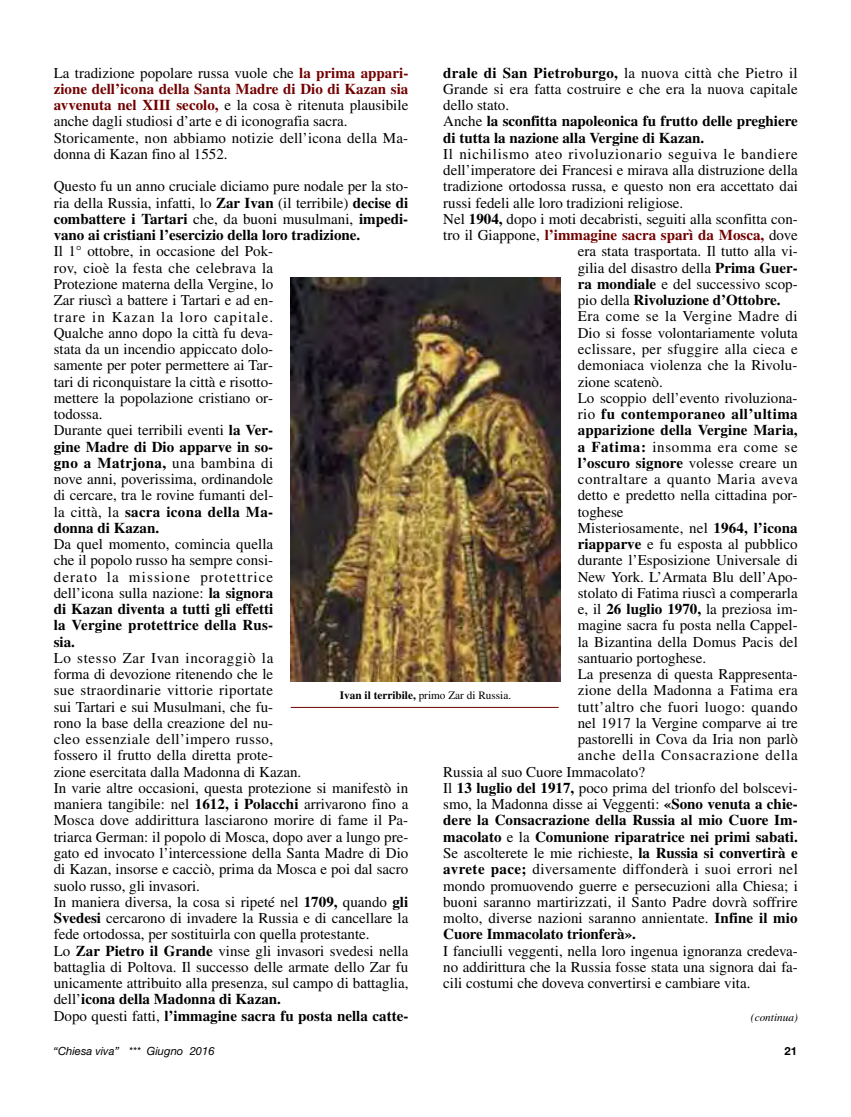
<style>
.page{position:relative;width:851px;height:1117px;background:#fff}
.page>*{position:absolute;margin:0;border:0;box-sizing:border-box;transform-origin:0 0}
.t1{font:15px/16.2px "Times LT Std";color:#000}
.t2{font:700 15px/16.2px "Times LT Std";color:#000}
.t3{font:15px "Times LT Std";letter-spacing:.03em;color:#000}
.t4{font:15px "Times LT Std";letter-spacing:.045em;color:#000}
.t5{font:15px "Times LT Std";letter-spacing:.02em;color:#000}
.t6{font:700 15px "Times LT Std";color:#730000}
.t7{font:700 15px "Times LT Std";letter-spacing:.03em;color:#000}
.t8{font:15px "Times LT Std";letter-spacing:.04em;color:#000}
.t9{font:15px "Times LT Std";letter-spacing:.055em;color:#000}
.t10{font:15px "Times LT Std";letter-spacing:.035em;color:#000}
.t11{font:11.25px "Times LT Std";color:#000}
.t12{font:italic 11.25px "Helvetica Neue";color:#000}
.t13{font:italic 11.25px "Times LT Std";color:#000}
.t14{font:700 11.25px "Helvetica Neue";color:#000}
.s1{font-weight:400}
.s2{font-weight:700}
.s3{font-weight:400;color:#000}
.s4{font-weight:700;color:#730000}
</style>
<div class="page">
<img style="left:291px;top:277px;width:269px;height:404px">
<hr style="left:291px;top:707px;width:267px;height:1px;background:#730000">
<p class="t2" style="left:443px;top:66px;width:356px">drale di San Pietroburgo, <span class="s1">la nuova città che Pietro il Grande si era fatta costruire e che era la nuova capitale dello stato.<br>Anche</span> la sconfitta napoleonica fu frutto delle preghiere di tutta la nazione alla Vergine di Kazan.</p>
<p class="t4" style="left:443px;top:149px;width:356px">Il nichilismo ateo rivoluzionario seguiva le bandiere</p>
<p class="t1" style="left:443px;top:163px;width:356px">dell’imperatore dei Francesi e mirava alla distruzione della</p>
<p class="t1" style="left:443px;top:180px;width:356px">tradizione ortodossa russa, e questo non era accettato dai</p>
<p class="t1" style="left:443px;top:196px;width:241px">russi fedeli alle loro tradizioni religiose.</p>
<p class="t1" style="left:443px;top:212px;width:356px">Nel <span class="s2">1904,</span> dopo i moti decabristi, seguiti alla sconfitta con-</p>
<p class="t6" style="left:443px;top:230px;width:356px"><span class="s3">tro il Giappone,</span> l’immagine sacra sparì da Mosca, <span class="s3">dove</span></p>
<p class="t1" style="left:577px;top:245px;width:222px">era stata trasportata. Il tutto alla vi-</p>
<p class="t1" style="left:577px;top:261px;width:221px">gilia del disastro della <span class="s2">Prima Guer-</span></p>
<p class="t1" style="left:577px;top:277px;width:221px"><span class="s2">ra mondiale</span> e del successivo scop-</p>
<p class="t2" style="left:577px;top:293px;width:204px"><span class="s1">pio della</span> Rivoluzione d’Ottobre.</p>
<p class="t10" style="left:577px;top:311px;width:221px">Era come se la Vergine Madre di</p>
<p class="t1" style="left:577px;top:326px;width:221px">Dio si fosse volontariamente voluta</p>
<p class="t5" style="left:577px;top:343px;width:221px">eclissare, per sfuggire alla cieca e</p>
<p class="t1" style="left:577px;top:358px;width:221px">demoniaca violenza che la Rivolu-</p>
<p class="t1" style="left:577px;top:375px;width:86px">zione scatenò.</p>
<p class="t1" style="left:577px;top:391px;width:221px">Lo scoppio dell’evento rivoluziona-</p>
<p class="t7" style="left:577px;top:409px;width:221px"><span class="s1">rio</span> fu contemporaneo all’ultima</p>
<p class="t2" style="left:577px;top:423px;width:221px">apparizione della Vergine Maria,</p>
<p class="t4" style="left:577px;top:441px;width:221px"><span class="s2">a Fatima:</span> insomma era come se</p>
<p class="t2" style="left:577px;top:456px;width:221px">l’oscuro signore <span class="s1">volesse creare un</span></p>
<p class="t8" style="left:577px;top:473px;width:221px">contraltare a quanto Maria aveva</p>
<p class="t1" style="left:577px;top:488px;width:221px">detto e predetto nella cittadina por-</p>
<p class="t1" style="left:577px;top:505px;width:47px">toghese</p>
<p class="t1" style="left:577px;top:521px;width:221px">Misteriosamente, nel <span class="s2">1964, l’icona</span></p>
<p class="t1" style="left:577px;top:537px;width:221px"><span class="s2">riapparve</span> e fu esposta al pubblico</p>
<p class="t1" style="left:577px;top:553px;width:222px">durante l’Esposizione Universale di</p>
<p class="t1" style="left:577px;top:570px;width:221px">New York. L’Armata Blu dell’Apo-</p>
<p class="t1" style="left:577px;top:586px;width:221px">stolato di Fatima riuscì a comperarla</p>
<p class="t1" style="left:577px;top:602px;width:221px">e, il <span class="s2">26 luglio 1970,</span> la preziosa im-</p>
<p class="t1" style="left:577px;top:618px;width:221px">magine sacra fu posta nella Cappel-</p>
<p class="t1" style="left:577px;top:635px;width:221px">la Bizantina della Domus Pacis del</p>
<p class="t1" style="left:577px;top:651px;width:130px">santuario portoghese.</p>
<p class="t1" style="left:577px;top:667px;width:221px">La presenza di questa Rappresenta-</p>
<p class="t5" style="left:577px;top:685px;width:221px">zione della Madonna a Fatima era</p>
<p class="t3" style="left:577px;top:701px;width:221px">tutt’altro che fuori luogo: quando</p>
<p class="t1" style="left:577px;top:716px;width:221px">nel 1917 la Vergine comparve ai tre</p>
<p class="t1" style="left:577px;top:732px;width:221px">pastorelli in Cova da Iria non parlò</p>
<p class="t9" style="left:577px;top:750px;width:221px">anche della Consacrazione della</p>
<p class="t1" style="left:443px;top:764px;width:203px">Russia al suo Cuore Immacolato?</p>
<p class="t1" style="left:443px;top:781px;width:356px">Il <span class="s2">13 luglio del 1917,</span> poco prima del trionfo del bolscevi-</p>
<p class="t1" style="left:443px;top:797px;width:356px">smo, la Madonna disse ai Veggenti: <span class="s2">«Sono venuta a chie-</span></p>
<p class="t2" style="left:443px;top:813px;width:356px">dere la Consacrazione della Russia al mio Cuore Im-</p>
<p class="t2" style="left:443px;top:829px;width:356px">macolato <span class="s1">e la</span> Comunione riparatrice nei primi sabati.</p>
<p class="t1" style="left:443px;top:846px;width:356px">Se ascolterete le mie richieste, <span class="s2">la Russia si convertirà e</span></p>
<p class="t3" style="left:443px;top:863px;width:356px"><span class="s2">avrete pace;</span> diversamente diffonderà i suoi errori nel</p>
<p class="t1" style="left:443px;top:878px;width:356px">mondo promuovendo guerre e persecuzioni alla Chiesa; i</p>
<p class="t1" style="left:443px;top:894px;width:356px">buoni saranno martirizzati, il Santo Padre dovrà soffrire</p>
<p class="t1" style="left:443px;top:911px;width:356px">molto, diverse nazioni saranno annientate. <span class="s2">Infine il mio</span></p>
<p class="t2" style="left:443px;top:927px;width:194px">Cuore Immacolato trionferà».</p>
<p class="t1" style="left:443px;top:943px;width:356px;text-align:justify">I fanciulli veggenti, nella loro ingenua ignoranza credeva&shy;no addirittura che la Russia fosse stata una signora dai fa&shy;cili costumi che doveva convertirsi e cambiare vita.</p>
<p class="t13" style="left:750px;top:1012px;width:48px">(continua)</p>
<p class="t1" style="left:54px;top:66px;width:356px">La tradizione popolare russa vuole che <span class="s4">la prima appari&shy;zione dell’icona della Santa Madre di Dio di Kazan sia avvenuta nel XIII secolo,</span> e la cosa è ritenuta plausibile anche dagli studiosi d’arte e di iconografia sacra.<br>Storicamente, non abbiamo notizie dell’icona della Ma&shy;donna di Kazan fino al 1552.</p>
<p class="t1" style="left:54px;top:180px;width:356px;text-align:justify">Questo fu un anno cruciale diciamo pure nodale per la sto&shy;ria della Russia, infatti, lo <span class="s2">Zar Ivan</span> (il terribile) <span class="s2">decise di combattere i Tartari</span> che, da buoni musulmani, <span class="s2">impedi&shy;vano ai cristiani l’esercizio della loro tradizione.</span></p>
<p class="t1" style="left:54px;top:245px;width:221px">Il 1° ottobre, in occasione del Pok&shy;rov, cioè la festa che celebrava la<br>Protezione materna della Vergine, lo<br>Zar riuscì a battere i Tartari e ad en&shy;trare in Kazan la loro capitale.<br>Qualche anno dopo la città fu deva&shy;stata da un incendio appiccato dolo&shy;samente per poter permettere ai Tar&shy;tari di riconquistare la città e risotto&shy;mettere la popolazione cristiano or&shy;todossa.<br>Durante quei terribili eventi <span class="s2">la Ver&shy;gine Madre di Dio apparve in so&shy;gno a Matrjona,</span> una bambina di nove anni, poverissima, ordinandole di cercare, tra le rovine fumanti del&shy;la città, la <span class="s2">sacra icona della Ma&shy;donna di Kazan.</span></p>
<p class="t1" style="left:54px;top:537px;width:221px;text-align:justify">Da quel momento, comincia quella che il popolo russo ha sempre consi&shy;derato la missione protettrice dell’icona sulla nazione: <span class="s2">la signora di Kazan diventa a tutti gli effetti la Vergine protettrice della Rus&shy;sia.</span></p>
<p class="t1" style="left:54px;top:651px;width:356px">Lo stesso Zar Ivan incoraggiò la<br>forma di devozione ritenendo che le<br>sue straordinarie vittorie riportate<br>sui Tartari e sui Musulmani, che fu-<br>rono la base della creazione del nu-<br>cleo essenziale dell’impero russo,<br>fossero il frutto della diretta prote-<br>zione esercitata dalla Madonna di Kazan.<br>In varie altre occasioni, questa protezione si manifestò in maniera tangibile: nel <span class="s2">1612, i Polacchi</span> arrivarono fino a Mosca dove addirittura lasciarono morire di fame il Pa&shy;triarca German: il popolo di Mosca, dopo aver a lungo pre&shy;gato ed invocato l’intercessione della Santa Madre di Dio di Kazan, insorse e cacciò, prima da Mosca e poi dal sacro suolo russo, gli invasori.<br>In maniera diversa, la cosa si ripeté nel <span class="s2">1709,</span> quando <span class="s2">gli Svedesi</span> cercarono di invadere la Russia e di cancellare la fede ortodossa, per sostituirla con quella protestante.<br>Lo <span class="s2">Zar Pietro il Grande</span> vinse gli invasori svedesi nella battaglia di Poltova. Il successo delle armate dello Zar fu unicamente attribuito alla presenza, sul campo di battaglia, dell’<span class="s2">icona della Madonna di Kazan.<br></span>Dopo questi fatti, <span class="s2">l’immagine sacra fu posta nella catte-</span></p>
<p class="t11" style="left:340px;top:691px;width:173px"><span class="s2">Ivan il terribile,</span> primo Zar di Russia.</p>
<p class="t12" style="left:53px;top:1046px;width:163px">“Chiesa viva” *** Giugno 2016</p>
<p class="t14" style="left:784px;top:1046px;width:14px">21</p>
</div>
